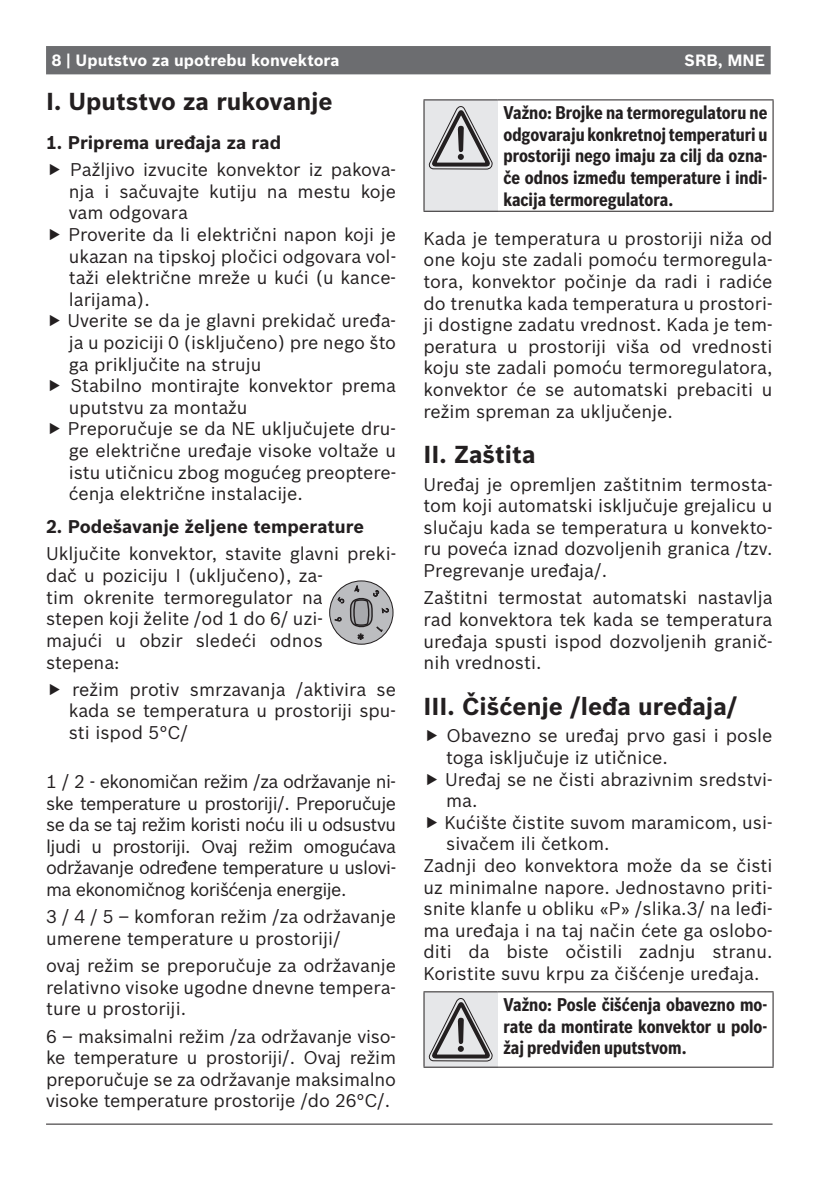
<style>
.page{position:relative;width:830px;height:1181px;background:#fff}
.page>*{position:absolute;margin:0;border:0;box-sizing:border-box;transform-origin:0 0}
.t1{font:700 24px "Bosch Sans";color:#231f20}
.t2{font:18px/21.6px "Bosch Sans";color:#231f20;text-align:justify}
.t3{font:700 18px/21.6px "Bosch Sans Cond";color:#231f20;text-align:justify}
.t4{font:700 18px "Bosch Sans";color:#231f20}
.t5{font:700 16px "Bosch Sans";color:#fff}
</style>
<div class="page">
<div style="left:46px;top:46px;width:724px;height:28px;background:#6c6d70"></div>
<hr style="left:46px;top:1123px;width:726px;height:1px;background:#231f20">
<svg style="left:329px;top:581px;width:64px;height:63px"></svg>
<div style="left:329px;top:580px;width:64px;height:64px;border:1px solid #231f20;border-radius:50%"></div>
<svg style="left:334px;top:585px;width:54px;height:55px;background:#a7a7aa"></svg>
<div style="left:424px;top:100px;width:73px;height:111px;background:#e6e7e9"></div>
<hr style="left:423px;top:99px;width:74px;height:1px;background:#231f20">
<hr style="left:423px;top:100px;width:1px;height:111px;background:#231f20">
<hr style="left:497px;top:99px;width:276px;height:1px;background:#231f20">
<hr style="left:772px;top:100px;width:1px;height:111px;background:#231f20">
<hr style="left:423px;top:211px;width:350px;height:1px;background:#231f20">
<svg style="left:428px;top:106px;width:64px;height:64px"></svg>
<div style="left:424px;top:991px;width:73px;height:76px;background:#e6e7e9"></div>
<hr style="left:423px;top:991px;width:74px;height:1px;background:#231f20">
<hr style="left:423px;top:992px;width:1px;height:74px;background:#231f20">
<hr style="left:497px;top:991px;width:276px;height:1px;background:#231f20">
<hr style="left:772px;top:992px;width:1px;height:74px;background:#231f20">
<hr style="left:423px;top:1066px;width:350px;height:1px;background:#231f20">
<svg style="left:428px;top:998px;width:64px;height:63px"></svg>
<p class="t5" style="left:52px;top:54px;width:289px">8 | Uputstvo za upotrebu konvektora</p>
<p class="t5" style="left:684px;top:54px;width:82px">SRB, MNE</p>
<h1 class="t1" style="left:46px;top:92px;width:288px">I. Uputstvo za rukovanje</h1>
<p class="t4" style="left:46px;top:135px;width:236px">1. Priprema uređaja za rad</p>
<p class="t2" style="left:67px;top:160px;width:330px;text-align:left">Pažljivo izvucite konvektor iz pakova&shy;nja i sačuvajte kutiju na mestu koje vam odgovara<br>Proverite da li električni napon koji je ukazan na tipskoj pločici odgovara vol&shy;taži električne mreže u kući (u kance&shy;larijama).<br>Uverite se da je glavni prekidač uređa&shy;ja u poziciji 0 (isključeno) pre nego što ga priključite na struju<br>Stabilno montirajte konvektor prema uputstvu za montažu<br>Preporučuje se da NE uključujete dru&shy;ge električne uređaje visoke voltaže u istu utičnicu zbog mogućeg preoptere&shy;ćenja električne instalacije.</p>
<p class="t4" style="left:46px;top:519px;width:319px">2. Podešavanje željene temperature</p>
<p class="t2" style="left:46px;top:545px;width:351px;text-align:left">Uključite konvektor, stavite glavni preki&shy;dač u poziciju I (uključeno), za-<br>tim okrenite termoregulator na<br>stepen koji želite /od 1 do 6/ uzi-<br>majući u obzir sledeći odnos stepena:</p>
<p class="t2" style="left:69px;top:680px;width:328px">režim protiv smrzavanja /aktivira se kada se temperatura u prostoriji spu&shy;sti ispod 5°C/</p>
<p class="t2" style="left:46px;top:772px;width:351px">1 / 2 - ekonomičan režim /za održavanje ni&shy;ske temperature u prostoriji/. Preporučuje se da se taj režim koristi noću ili u odsustvu ljudi u prostoriji. Ovaj režim omogućava održavanje određene temperature u uslovi&shy;ma ekonomičnog korišćenja energije.</p>
<p class="t2" style="left:46px;top:907px;width:351px">3 / 4 / 5 – komforan režim /za održavanje umerene temperature u prostoriji/</p>
<p class="t2" style="left:46px;top:956px;width:351px">ovaj režim se preporučuje za održavanje relativno visoke ugodne dnevne tempera&shy;ture u prostoriji.</p>
<p class="t2" style="left:46px;top:1026px;width:351px">6 – maksimalni režim /za održavanje viso&shy;ke temperature u prostoriji/. Ovaj režim preporučuje se za održavanje maksimalno visoke temperature prostorije /do 26°C/.</p>
<p class="t3" style="left:503px;top:103px;width:265px">Važno: Brojke na termoregulatoru ne odgovaraju konkretnoj temperaturi u prostoriji nego imaju za cilj da ozna&shy;če odnos između temperature i indi&shy;kacija termoregulatora.</p>
<p class="t2" style="left:423px;top:229px;width:350px">Kada je temperatura u prostoriji niža od one koju ste zadali pomoću termoregula&shy;tora, konvektor počinje da radi i radiće do trenutka kada temperatura u prostori&shy;ji dostigne zadatu vrednost. Kada je tem&shy;peratura u prostoriji viša od vrednosti koju ste zadali pomoću termoregulatora, konvektor će se automatski prebaciti u režim spreman za uključenje.</p>
<h1 class="t1" style="left:423px;top:445px;width:113px">II. Zaštita</h1>
<p class="t2" style="left:423px;top:475px;width:350px">Uređaj je opremljen zaštitnim termosta&shy;tom koji automatski isključuje grejalicu u slučaju kada se temperatura u konvekto&shy;ru poveća iznad dozvoljenih granica /tzv.<br>Pregrevanje uređaja/.</p>
<p class="t2" style="left:423px;top:588px;width:350px">Zaštitni termostat automatski nastavlja rad konvektora tek kada se temperatura uređaja spusti ispod dozvoljenih granič&shy;nih vrednosti.</p>
<h1 class="t1" style="left:423px;top:697px;width:315px">III. Čišćenje /leđa uređaja/</h1>
<p class="t2" style="left:446px;top:726px;width:327px">Obavezno se uređaj prvo gasi i posle</p>
<p class="t2" style="left:446px;top:748px;width:223px">toga isključuje iz utičnice.</p>
<p class="t2" style="left:445px;top:769px;width:329px">Uređaj se ne čisti abrazivnim sredstvi-</p>
<p class="t2" style="left:446px;top:791px;width:33px">ma.</p>
<p class="t2" style="left:444px;top:813px;width:329px">Kućište čistite suvom maramicom, usi-</p>
<p class="t2" style="left:446px;top:834px;width:165px">sivačem ili četkom.</p>
<p class="t2" style="left:423px;top:856px;width:350px">Zadnji deo konvektora može da se čisti</p>
<p class="t2" style="left:423px;top:877px;width:350px">uz minimalne napore. Jednostavno priti-</p>
<p class="t2" style="left:423px;top:899px;width:350px">snite klanfe u obliku «P» /slika.3/ na leđi-</p>
<p class="t2" style="left:423px;top:921px;width:350px">ma uređaja i na taj način ćete ga oslobo-</p>
<p class="t2" style="left:423px;top:942px;width:350px">diti da biste očistili zadnju stranu.</p>
<p class="t2" style="left:423px;top:964px;width:337px">Koristite suvu krpu za čišćenje uređaja.</p>
<p class="t3" style="left:503px;top:995px;width:265px">Važno: Posle čišćenja obavezno mo&shy;rate da montirate konvektor u polo&shy;žaj predviđen uputstvom.</p>
</div>
